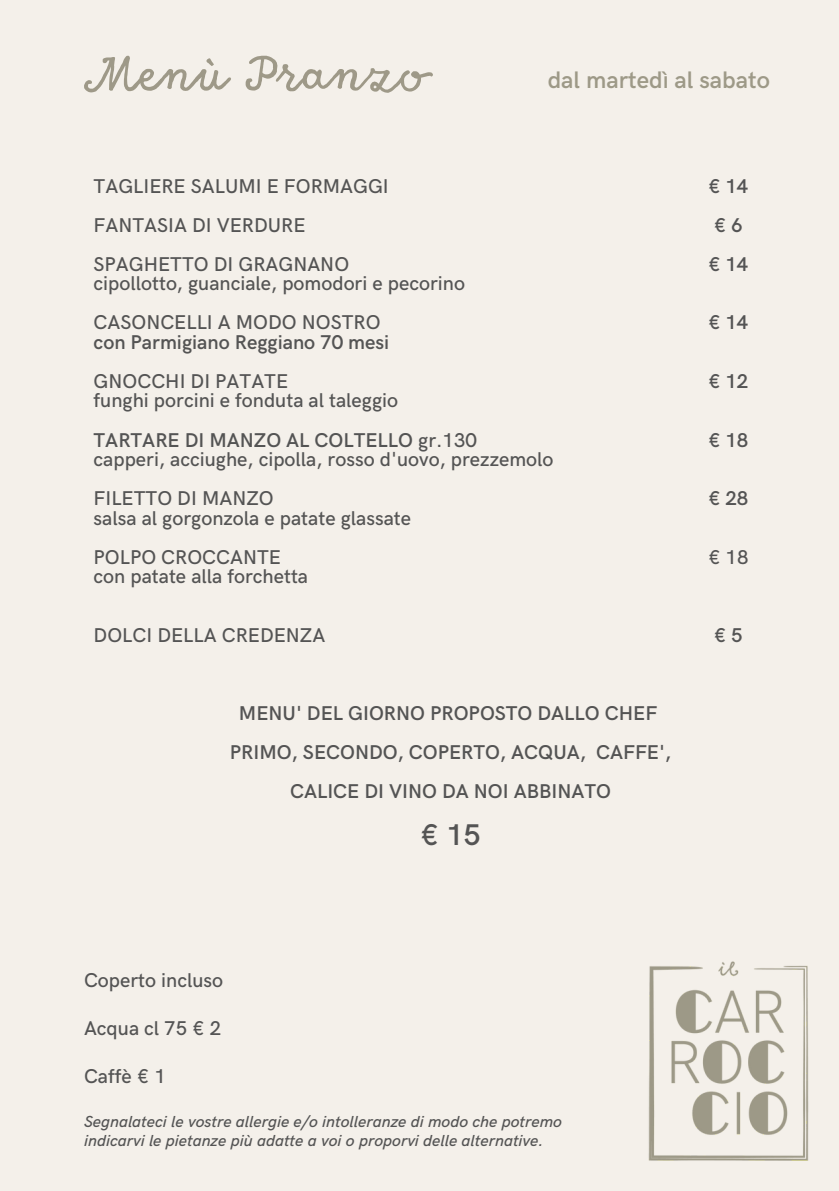
<style>
.page{position:relative;width:839px;height:1191px;background:#fff}
.page>*{position:absolute;margin:0;border:0;box-sizing:border-box;transform-origin:0 0}
.t1{font:600 30px "HK Grotesk";color:#545454}
.t2{font:600 24px "HK Grotesk";color:#9d9987}
.t3{font:500 20px/19.6px "HK Grotesk";color:#545454}
.t4{font:600 20px/39px "HK Grotesk";color:#545454;text-align:center}
.t5{font:italic 500 16px/18.6px "HK Grotesk";color:#545454}
.s1{font-weight:600}
</style>
<div class="page">
<div style="left:0;top:0;width:838px;height:1191px;background:#f4f0ea"></div>
<img style="left:648px;top:961px;width:161px;height:200px">
<svg style="left:84px;top:56px;width:147px;height:36px"></svg>
<svg style="left:245px;top:56px;width:187px;height:37px"></svg>
<p class="t2" style="left:547px;top:67px;width:224px">dal martedì al sabato</p>
<p class="t3" style="left:94px;top:167px;width:296px;line-height:39px">TAGLIERE SALUMI E FORMAGGI<br>FANTASIA DI VERDURE<br>SPAGHETTO DI GRAGNANO</p>
<p class="t3" style="left:94px;top:265px;width:373px;line-height:39px">cipollotto, guanciale, pomodori e pecorino<br>CASONCELLI A MODO NOSTRO</p>
<p class="t4" style="left:94px;top:323px;width:297px">con Parmigiano Reggiano 70 mesi</p>
<p class="t3" style="left:94px;top:372px;width:306px">GNOCCHI DI PATATE<br>funghi porcini e fonduta al taleggio</p>
<p class="t3" style="left:94px;top:431px;width:461px"><span class="s1">TARTARE DI MANZO AL COLTELLO</span> gr.130 capperi, acciughe, cipolla, rosso d'uovo, prezzemolo</p>
<p class="t3" style="left:94px;top:489px;width:319px">FILETTO DI MANZO<br>salsa al gorgonzola e patate glassate</p>
<p class="t3" style="left:94px;top:548px;width:216px">POLPO CROCCANTE con patate alla forchetta</p>
<p class="t3" style="left:94px;top:626px;width:233px">DOLCI DELLA CREDENZA</p>
<p class="t4" style="left:230px;top:694px;width:443px">MENU' DEL GIORNO PROPOSTO DALLO CHEF<br>PRIMO, SECONDO, COPERTO, ACQUA, CAFFE',<br>CALICE DI VINO DA NOI ABBINATO</p>
<h1 class="t1" style="left:420px;top:818px;width:62px">€ 15</h1>
<p class="t4" style="left:708px;top:167px;width:42px;text-align:left">€ 14 €6 € 14</p>
<p class="t4" style="left:708px;top:304px;width:42px">€ 14</p>
<p class="t4" style="left:708px;top:362px;width:42px">€ 12</p>
<p class="t4" style="left:708px;top:421px;width:42px">€ 18</p>
<p class="t4" style="left:708px;top:480px;width:42px">€ 28</p>
<p class="t3" style="left:708px;top:548px;width:42px">€ 18</p>
<p class="t4" style="left:713px;top:616px;width:30px">€5</p>
<p class="t3" style="left:84px;top:971px;width:141px">Coperto incluso</p>
<p class="t3" style="left:84px;top:1020px;width:139px">Acqua cl 75 € 2</p>
<p class="t3" style="left:84px;top:1068px;width:83px">Caffè € 1</p>
<p class="t5" style="left:84px;top:1113px;width:479px">Segnalateci le vostre allergie e/o intolleranze di modo che potremo indicarvi le pietanze più adatte a voi o proporvi delle alternative.</p>
</div>
